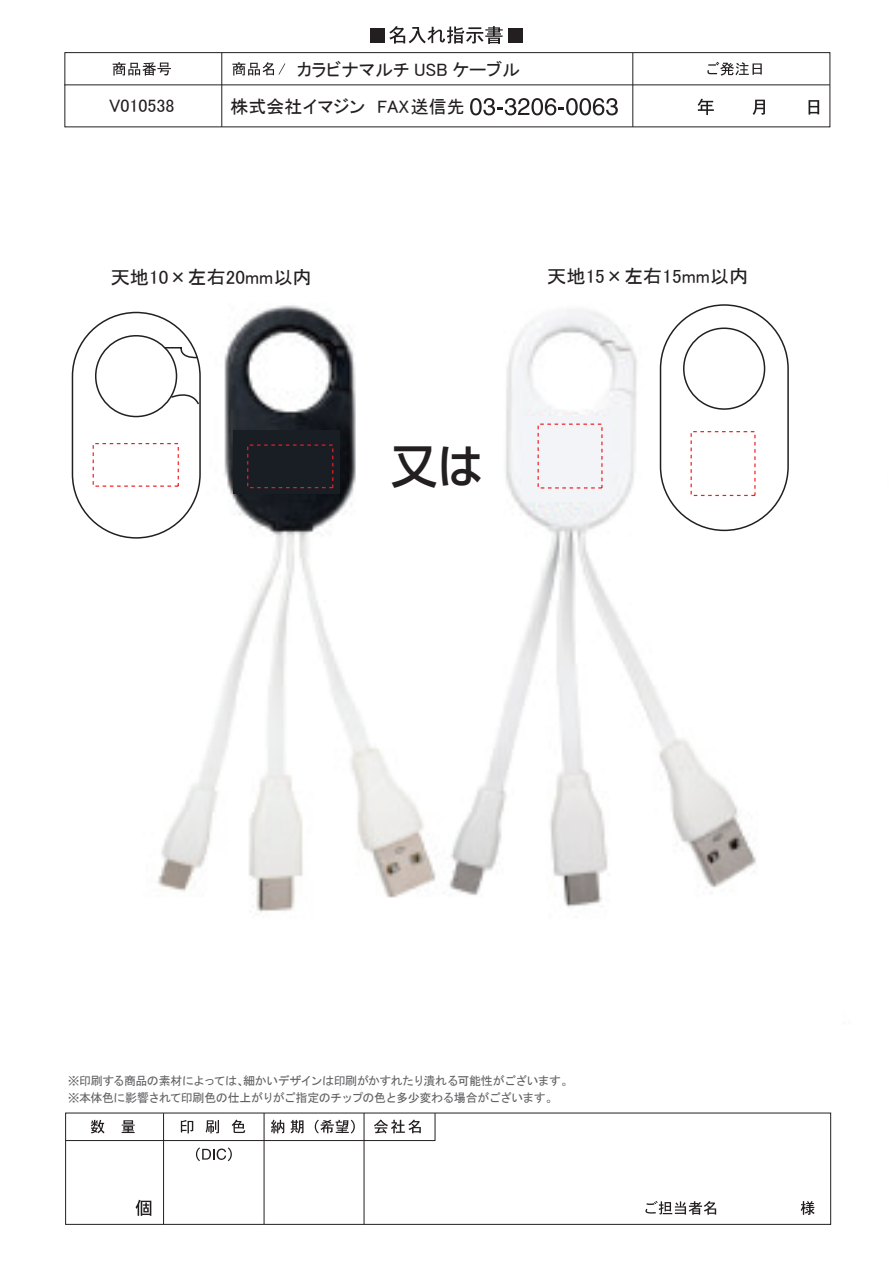
<style>
.page{position:relative;width:893px;height:1263px;background:#fff}
.page>*{position:absolute;margin:0;border:0;box-sizing:border-box;transform-origin:0 0}
.t1{font:500 46.5px "Shin Go Pro";color:#231f20}
.t2{font:19.2px "MS P Gothic";color:#231f20}
.t3{font:18px "MS P Gothic";color:#231f20}
.t4{font:12px/17px "MS Gothic";letter-spacing:-.045em;color:#616164}
</style>
<div class="page">
<div style="left:65px;top:1113px;width:766px;height:112px;border:1px solid #231f20"></div>
<hr style="left:264px;top:1113px;width:1px;height:111px;background:#231f20">
<hr style="left:163px;top:1113px;width:1px;height:111px;background:#231f20">
<hr style="left:364px;top:1113px;width:1px;height:111px;background:#231f20">
<svg style="left:65px;top:1112px;width:371px;height:29px"></svg>
<svg style="left:196px;top:1147px;width:36px;height:14px"></svg>
<svg style="left:136px;top:1200px;width:15px;height:16px"></svg>
<svg style="left:645px;top:1201px;width:71px;height:14px"></svg>
<svg style="left:801px;top:1201px;width:14px;height:14px"></svg>
<div style="left:64px;top:52px;width:766px;height:75px;border:1px solid #231f20"></div>
<svg style="left:698px;top:99px;width:16px;height:16px"></svg>
<svg style="left:753px;top:100px;width:12px;height:15px"></svg>
<svg style="left:808px;top:100px;width:11px;height:15px"></svg>
<hr style="left:221px;top:53px;width:1px;height:74px;background:#231f20">
<div style="left:370px;top:28px;width:15px;height:14px;background:#231f20"></div>
<svg style="left:389px;top:26px;width:114px;height:18px"></svg>
<div style="left:508px;top:28px;width:15px;height:14px;background:#231f20"></div>
<svg style="left:470px;top:98px;width:148px;height:17px"></svg>
<hr style="left:632px;top:53px;width:1px;height:74px;background:#231f20">
<hr style="left:64px;top:84px;width:766px;height:1px;background:#231f20">
<svg style="left:113px;top:62px;width:58px;height:14px"></svg>
<svg style="left:232px;top:62px;width:53px;height:14px"></svg>
<svg style="left:707px;top:62px;width:55px;height:14px"></svg>
<img style="left:123px;top:304px;width:666px;height:609px">
<div style="left:93px;top:443px;width:86px;height:44px;background:#fff;border:1px dashed #ee1d23"></div>
<div style="left:72px;top:312px;width:129px;height:227px;border:2px solid #231f20;border-radius:64px"></div>
<div style="left:95px;top:335px;width:82px;height:82px;border:2px solid #231f20;border-radius:50%"></div>
<div style="left:660px;top:304px;width:129px;height:227px;border:2px solid #231f20;border-radius:64px"></div>
<div style="left:683px;top:327px;width:82px;height:83px;border:2px solid #231f20;border-radius:50%"></div>
<svg style="left:163px;top:346px;width:36px;height:13px"></svg>
<svg style="left:170px;top:389px;width:30px;height:17px"></svg>
<div style="left:234px;top:430px;width:106px;height:63px;background:#181e24"></div>
<div style="left:525px;top:417px;width:87px;height:85px;background:#f3f4f7"></div>
<div style="left:691px;top:431px;width:64px;height:65px;border:1px dashed #ee1d23"></div>
<h3 class="t3" style="left:109px;top:96px;width:67px">V010538</h3>
<h3 class="t3" style="left:297px;top:60px;width:225px">カラビナマルチ USB ケーブル</h3>
<h3 class="t3" style="left:231px;top:98px;width:236px">株式会社イマジン FAX送信先</h3>
<h2 class="t2" style="left:111px;top:268px;width:202px">天地10×左右20mm以内</h2>
<h2 class="t2" style="left:547px;top:266px;width:202px">天地15×左右15mm以内</h2>
<h1 class="t1" style="left:391px;top:428px;width:94px">又は</h1>
<p class="t4" style="left:68px;top:1072px;width:507px">※印刷する商品の素材によっては、細かいデザインは印刷がかすれたり潰れる可能性がございます。※本体色に影響されて印刷色の仕上がりがご指定のチップの色と多少変わる場合がございます。</p>
</div>
